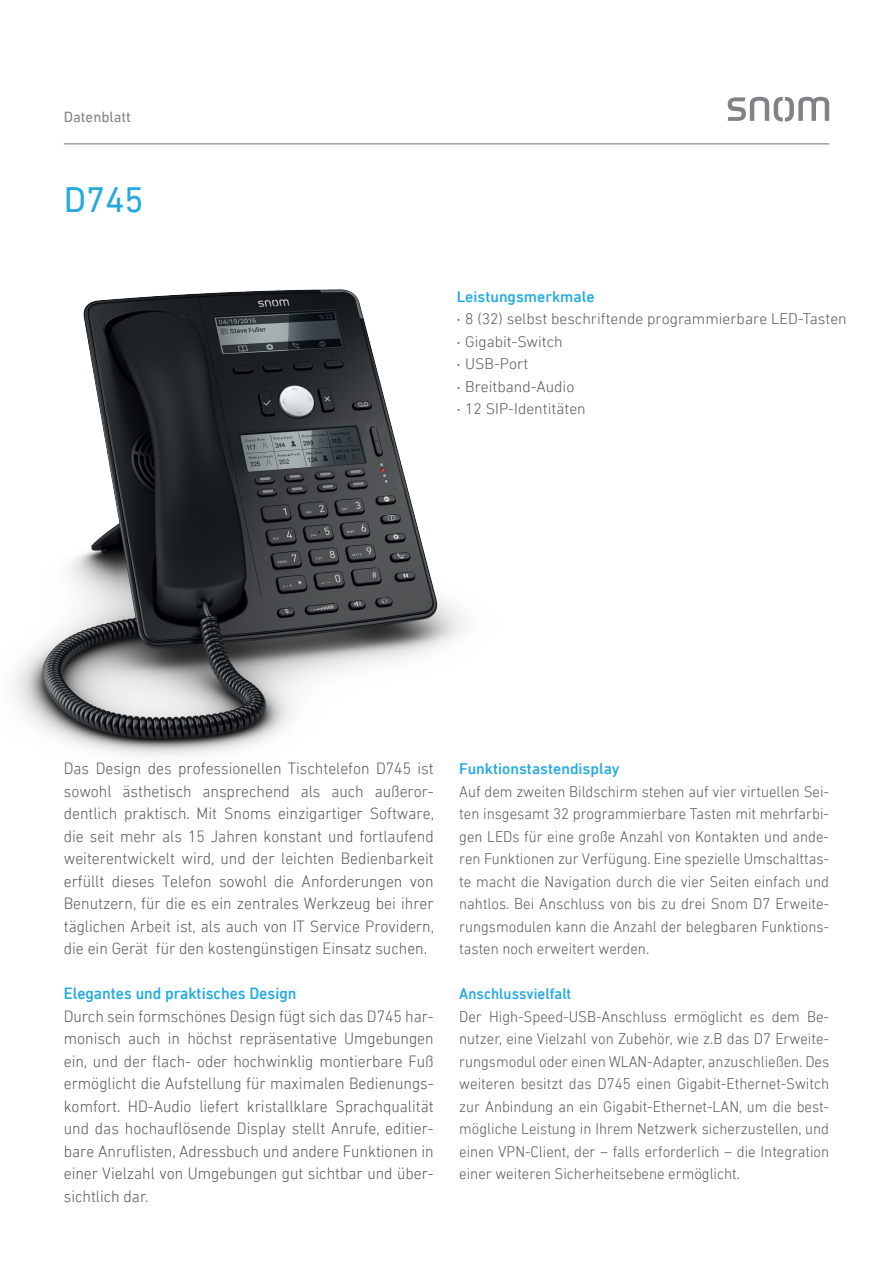
<style>
.page{position:relative;width:893px;height:1263px;background:#fff}
.page>*{position:absolute;margin:0;border:0;box-sizing:border-box;transform-origin:0 0}
.t1{font:36px "DIN Next LT Pro";color:#24aae1}
.t2{font:300 16.65px/22.5px "DIN Next LT Pro";color:#57585a;text-align:justify;scale:.95 1}
.t3{font:500 16.65px "DIN Next LT Pro";color:#24aae1;scale:.95 1}
.t4{font:300 15.75px/22.5px "DIN Next LT Pro";color:#57585a;text-align:justify;scale:.95 1}
.t5{font:300 15.75px/22.5px "DIN Next LT Pro";color:#57585a}
.t6{font:500 15.75px "DIN Next LT Pro";color:#24aae1}
.t7{font:500 15.75px "DIN Next LT Pro";color:#24aae1;scale:.95 1}
.t8{font:15px "DIN Next LT Pro";color:#808285}
.s1{font-weight:500;color:#24aae1}
.s2{font-weight:400}
</style>
<div class="page">
<hr style="left:64px;top:143px;width:765px;height:1px;background:#808285">
<img style="left:14px;top:289px;width:451px;height:467px">
<svg style="left:728px;top:97px;width:101px;height:25px"></svg>
<p class="t8" style="left:64px;top:108px;width:69px">Datenblatt</p>
<h1 class="t1" style="left:64px;top:178px;width:81px">D745</h1>
<p class="t5" style="left:457px;top:285px;width:392px"><span class="s1">Leistungsmerkmale<br></span><span class="s2">·</span> 8 (32) selbst beschriftende programmierbare LED-Tasten <span class="s2">·</span> Gigabit-Switch<br><span class="s2">·</span> USB-Port<br><span class="s2">·</span> Breitband-Audio<br><span class="s2">·</span> 12 SIP-Identitäten</p>
<p class="t2" style="left:64px;top:757px;width:391px">Das Design des professionellen Tischtelefon D745 ist sowohl ästhetisch ansprechend als auch außeror&shy;dentlich praktisch. Mit Snoms einzigartiger Software, die seit mehr als 15 Jahren konstant und fortlaufend weiterentwickelt wird, und der leichten Bedienbarkeit erfüllt dieses Telefon sowohl die Anforderungen von Benutzern, für die es ein zentrales Werkzeug bei ihrer täglichen Arbeit ist, als auch von IT Service Providern, die ein Gerät für den kostengünstigen Einsatz suchen.</p>
<p class="t3" style="left:64px;top:984px;width:246px">Elegantes und praktisches Design</p>
<p class="t2" style="left:64px;top:1004px;width:391px">Durch sein formschönes Design fügt sich das D745 har&shy;monisch auch in höchst repräsentative Umgebungen ein, und der flach- oder hochwinklig montierbare Fuß ermöglicht die Aufstellung für maximalen Bedienungs&shy;komfort. HD-Audio liefert kristallklare Sprachqualität und das hochauflösende Display stellt Anrufe, editier&shy;bare Anruflisten, Adressbuch und andere Funktionen in einer Vielzahl von Umgebungen gut sichtbar und über&shy;sichtlich dar.</p>
<p class="t6" style="left:459px;top:760px;width:162px">Funktionstastendisplay</p>
<p class="t4" style="left:459px;top:780px;width:391px">Auf dem zweiten Bildschirm stehen auf vier virtuellen Sei&shy;ten insgesamt 32 programmierbare Tasten mit mehrfarbi&shy;gen LEDs für eine große Anzahl von Kontakten und ande&shy;ren Funktionen zur Verfügung. Eine spezielle Umschalttas&shy;te macht die Navigation durch die vier Seiten einfach und nahtlos. Bei Anschluss von bis zu drei Snom D7 Erweite&shy;rungsmodulen kann die Anzahl der belegbaren Funktions&shy;tasten noch erweitert werden.</p>
<p class="t7" style="left:459px;top:985px;width:119px">Anschlussvielfalt</p>
<p class="t4" style="left:459px;top:1005px;width:391px">Der High-Speed-USB-Anschluss ermöglicht es dem Be&shy;nutzer, eine Vielzahl von Zubehör, wie z.B das D7 Erweite&shy;rungsmodul oder einen WLAN-Adapter, anzuschließen. Des weiteren besitzt das D745 einen Gigabit-Ethernet-Switch zur Anbindung an ein Gigabit-Ethernet-LAN, um die best&shy;mögliche Leistung in Ihrem Netzwerk sicherzustellen, und einen VPN-Client, der – falls erforderlich – die Integration einer weiteren Sicherheitsebene ermöglicht.</p>
</div>
